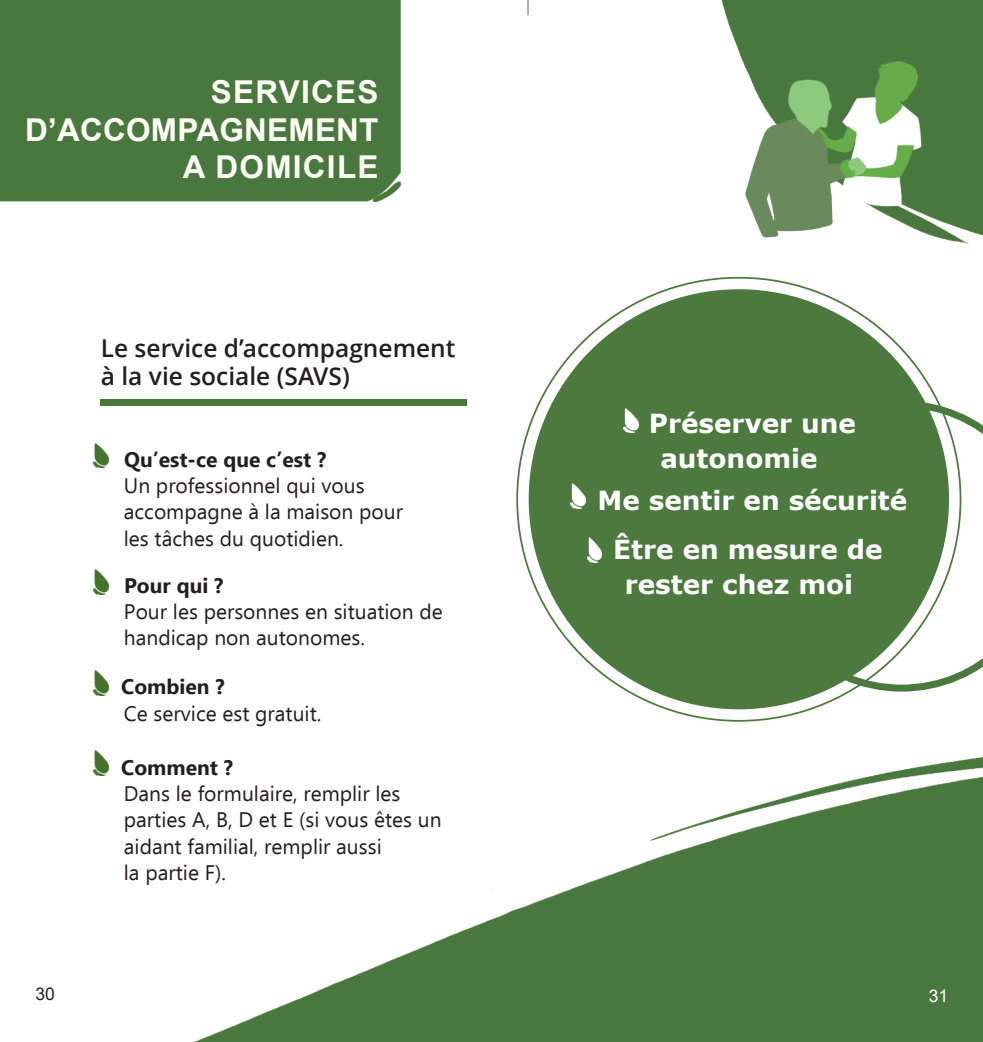
<style>
.page{position:relative;width:983px;height:1042px;background:#fff}
.page>*{position:absolute;margin:0;border:0;box-sizing:border-box;transform-origin:0 0}
.t1{font:700 31.5px/37.8px "Arial";letter-spacing:.02em;color:#fffef6;text-align:right}
.t2{font:700 26.25px/35px "Verdana";color:#fff}
.t3{font:600 24.5px/28px "Open Sans";color:#231f20}
.t4{font:21px/26.2px "Ebrima";color:#231f20}
.t5{font:700 21px "Ebrima";color:#231f20}
.t6{font:17.5px "Arial";color:#231f20}
.t7{font:17.5px "Arial";color:#fff}
</style>
<div class="page">
<img style="left:0;top:0;width:982px;height:1042px">
<svg style="left:824px;top:401px;width:158px;height:290px"></svg>
<div style="left:528px;top:289px;width:420px;height:420px;background:#4b793e;border-radius:50%"></div>
<img style="left:737px;top:54px;width:201px;height:197px">
<div style="left:100px;top:400px;width:366px;height:6px;background:#48773c"></div>
<img style="left:94px;top:443px;width:15px;height:25px">
<img style="left:94px;top:569px;width:15px;height:25px">
<img style="left:94px;top:670px;width:15px;height:25px">
<img style="left:94px;top:751px;width:15px;height:24px">
<img style="left:623px;top:408px;width:15px;height:25px">
<img style="left:570px;top:484px;width:15px;height:24px">
<img style="left:587px;top:537px;width:14px;height:25px">
<h1 class="t1" style="left:25px;top:76px;width:355px">SERVICES<br>D’ACCOMPAGNEMENT<br>A DOMICILE</h1>
<p class="t3" style="left:101px;top:337px;width:356px">Le service d’accompagnement à la vie sociale (SAVS)</p>
<p class="t5" style="left:124px;top:451px;width:204px">Qu’est-ce que c’est ?</p>
<p class="t4" style="left:124px;top:474px;width:280px">Un professionnel qui vous accompagne à la maison pour les tâches du quotidien.</p>
<p class="t5" style="left:124px;top:577px;width:101px">Pour qui ?</p>
<p class="t4" style="left:124px;top:600px;width:320px">Pour les personnes en situation de handicap non autonomes.</p>
<p class="t5" style="left:121px;top:679px;width:105px">Combien ?</p>
<p class="t4" style="left:124px;top:702px;width:199px">Ce service est gratuit.</p>
<p class="t5" style="left:121px;top:759px;width:113px">Comment ?</p>
<p class="t4" style="left:124px;top:782px;width:319px">Dans le formulaire, remplir les parties A, B, D et E (si vous êtes un aidant familial, remplir aussi<br>la partie F).</p>
<p class="t2" style="left:660px;top:408px;width:197px;text-indent:-12px">Préserver une autonomie</p>
<p class="t2" style="left:597px;top:478px;width:311px;line-height:49px;text-align:center">Me sentir en sécurité<br>Être en mesure de</p>
<p class="t2" style="left:624px;top:569px;width:230px">rester chez moi</p>
<p class="t6" style="left:35px;top:987px;width:21px">30</p>
<p class="t7" style="left:928px;top:989px;width:21px">31</p>
</div>
